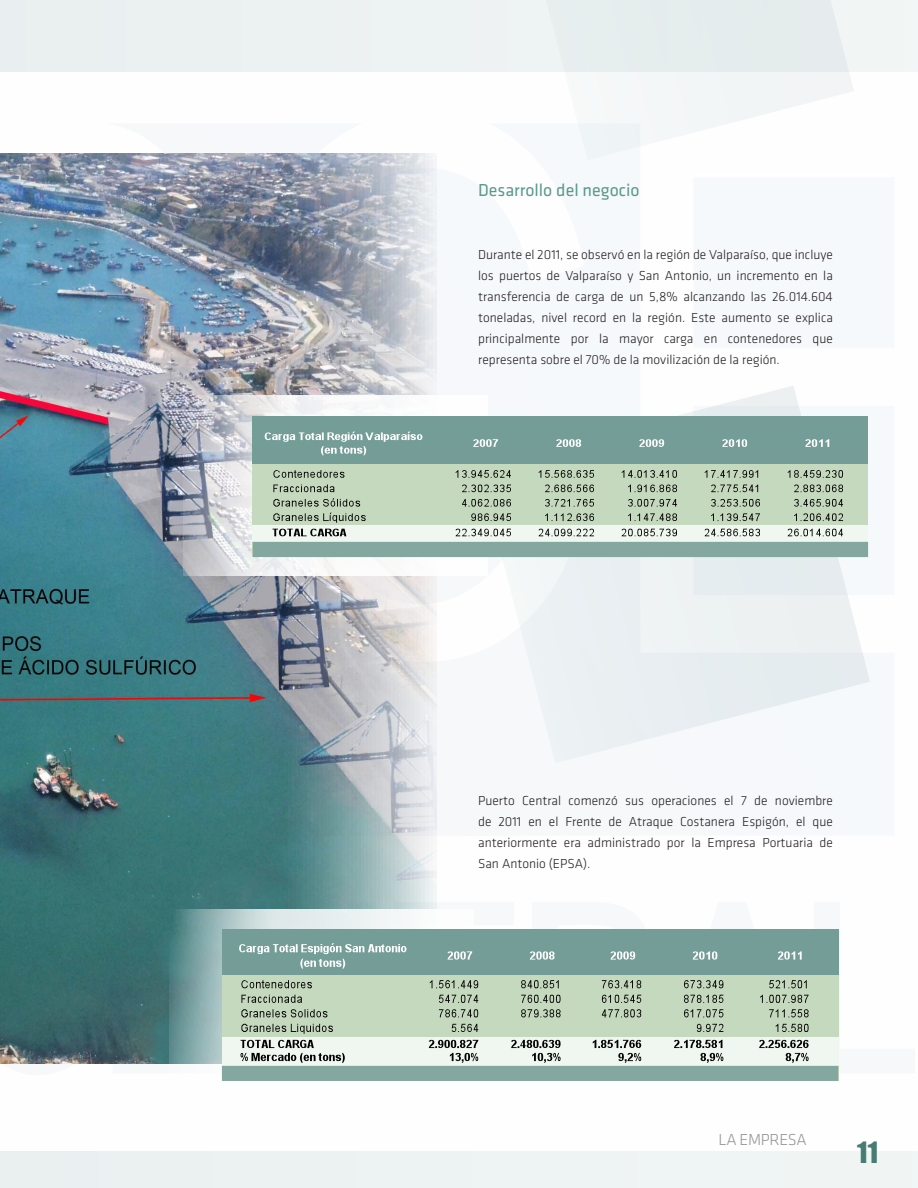
<style>
.page{position:relative;width:918px;height:1188px;background:#fff}
.page>*{position:absolute;margin:0;border:0;box-sizing:border-box;transform-origin:0 0}
.t1{font:27px "Impact";color:#477c73}
.t2{font:18px "Klavika";color:#5a9a8c}
.t3{font:300 16.5px "Klavika";letter-spacing:-.02em;color:#939598}
.t4{font:300 13.5px/21px "Klavika";color:#231f20;text-align:justify}
</style>
<div class="page">
<img style="left:0;top:154px;width:436px;height:910px">
<svg style="left:183px;top:395px;width:296px;height:181px"></svg>
<svg style="left:479px;top:386px;width:391px;height:377px"></svg>
<div style="left:0;top:1151px;width:918px;height:37px;background:#edf3f3"></div>
<svg style="left:578px;top:72px;width:276px;height:88px"></svg>
<div style="left:0;top:0;width:918px;height:72px;background:#ebf0f1"></div>
<div style="left:253px;top:416px;width:615px;height:141px;background:#c5d9be"></div>
<div style="left:253px;top:416px;width:615px;height:47px;background:#749d98"></div>
<div style="left:253px;top:543px;width:615px;height:14px;background:#84a89f"></div>
<div style="left:253px;top:525px;width:615px;height:17px;background:#f0f6f0"></div>
<hr style="left:253px;top:542px;width:615px;height:1px;background:#e1e8e5">
<svg style="left:265px;top:432px;width:157px;height:23px"></svg>
<svg style="left:473px;top:439px;width:25px;height:8px"></svg>
<svg style="left:556px;top:439px;width:25px;height:8px"></svg>
<svg style="left:639px;top:439px;width:25px;height:8px"></svg>
<svg style="left:722px;top:439px;width:25px;height:8px"></svg>
<svg style="left:805px;top:439px;width:24px;height:8px"></svg>
<svg style="left:273px;top:470px;width:71px;height:8px"></svg>
<svg style="left:456px;top:470px;width:55px;height:8px"></svg>
<svg style="left:539px;top:470px;width:55px;height:8px"></svg>
<svg style="left:622px;top:470px;width:55px;height:8px"></svg>
<svg style="left:705px;top:470px;width:53px;height:8px"></svg>
<svg style="left:788px;top:470px;width:55px;height:8px"></svg>
<svg style="left:273px;top:485px;width:61px;height:7px"></svg>
<svg style="left:462px;top:485px;width:49px;height:7px"></svg>
<svg style="left:545px;top:485px;width:49px;height:7px"></svg>
<svg style="left:628px;top:485px;width:49px;height:7px"></svg>
<svg style="left:711px;top:485px;width:47px;height:7px"></svg>
<svg style="left:794px;top:485px;width:49px;height:7px"></svg>
<svg style="left:273px;top:498px;width:87px;height:9px"></svg>
<svg style="left:462px;top:499px;width:49px;height:8px"></svg>
<svg style="left:545px;top:499px;width:49px;height:8px"></svg>
<svg style="left:628px;top:499px;width:49px;height:8px"></svg>
<svg style="left:711px;top:499px;width:49px;height:8px"></svg>
<svg style="left:794px;top:499px;width:49px;height:8px"></svg>
<svg style="left:273px;top:513px;width:93px;height:10px"></svg>
<svg style="left:471px;top:513px;width:40px;height:8px"></svg>
<svg style="left:545px;top:513px;width:49px;height:8px"></svg>
<svg style="left:628px;top:513px;width:49px;height:8px"></svg>
<svg style="left:711px;top:513px;width:49px;height:8px"></svg>
<svg style="left:794px;top:513px;width:49px;height:8px"></svg>
<svg style="left:273px;top:529px;width:73px;height:7px"></svg>
<svg style="left:456px;top:529px;width:55px;height:7px"></svg>
<svg style="left:539px;top:529px;width:55px;height:7px"></svg>
<svg style="left:622px;top:529px;width:55px;height:7px"></svg>
<svg style="left:705px;top:529px;width:55px;height:7px"></svg>
<svg style="left:788px;top:529px;width:55px;height:7px"></svg>
<svg style="left:169px;top:910px;width:304px;height:170px"></svg>
<div style="left:222px;top:930px;width:616px;height:151px;background:#c5d9be"></div>
<div style="left:222px;top:930px;width:616px;height:45px;background:#749d98"></div>
<div style="left:222px;top:1037px;width:616px;height:29px;background:#f0f6f0"></div>
<svg style="left:239px;top:943px;width:167px;height:26px"></svg>
<svg style="left:448px;top:951px;width:24px;height:9px"></svg>
<svg style="left:530px;top:951px;width:25px;height:9px"></svg>
<svg style="left:611px;top:951px;width:24px;height:9px"></svg>
<svg style="left:693px;top:951px;width:24px;height:9px"></svg>
<svg style="left:778px;top:951px;width:24px;height:9px"></svg>
<svg style="left:241px;top:980px;width:71px;height:8px"></svg>
<svg style="left:430px;top:980px;width:48px;height:8px"></svg>
<svg style="left:521px;top:980px;width:38px;height:8px"></svg>
<svg style="left:602px;top:980px;width:39px;height:8px"></svg>
<svg style="left:684px;top:980px;width:39px;height:8px"></svg>
<svg style="left:769px;top:980px;width:38px;height:8px"></svg>
<svg style="left:241px;top:995px;width:61px;height:8px"></svg>
<svg style="left:439px;top:995px;width:39px;height:8px"></svg>
<svg style="left:521px;top:995px;width:40px;height:8px"></svg>
<svg style="left:602px;top:995px;width:39px;height:8px"></svg>
<svg style="left:684px;top:995px;width:39px;height:8px"></svg>
<svg style="left:760px;top:995px;width:49px;height:8px"></svg>
<svg style="left:241px;top:1009px;width:86px;height:8px"></svg>
<svg style="left:439px;top:1009px;width:39px;height:8px"></svg>
<svg style="left:521px;top:1009px;width:40px;height:8px"></svg>
<svg style="left:602px;top:1009px;width:39px;height:8px"></svg>
<svg style="left:684px;top:1009px;width:39px;height:8px"></svg>
<svg style="left:769px;top:1009px;width:40px;height:8px"></svg>
<svg style="left:241px;top:1024px;width:92px;height:10px"></svg>
<svg style="left:452px;top:1024px;width:26px;height:8px"></svg>
<svg style="left:697px;top:1024px;width:26px;height:8px"></svg>
<svg style="left:776px;top:1024px;width:33px;height:8px"></svg>
<svg style="left:222px;top:1040px;width:616px;height:41px"></svg>
<p class="t2" style="left:478px;top:180px;width:163px">Desarrollo del negocio</p>
<p class="t4" style="left:478px;top:244px;width:356px">Durante el 2011, se observó en la región de Valparaíso, que incluye los puertos de Valparaíso y San Antonio, un incremento en la transferencia de carga de un 5,8% alcanzando las 26.014.604 toneladas, nivel record en la región. Este aumento se explica principalmente por la mayor carga en contenedores que representa sobre el 70% de la movilización de la región.</p>
<p class="t4" style="left:478px;top:790px;width:356px">Puerto Central comenzó sus operaciones el 7 de noviembre de 2011 en el Frente de Atraque Costanera Espigón, el que anteriormente era administrado por la Empresa Portuaria de San Antonio (EPSA).</p>
<p class="t3" style="left:719px;top:1130px;width:90px">LA EMPRESA</p>
<p class="t1" style="left:857px;top:1132px;width:22px">11</p>
</div>
